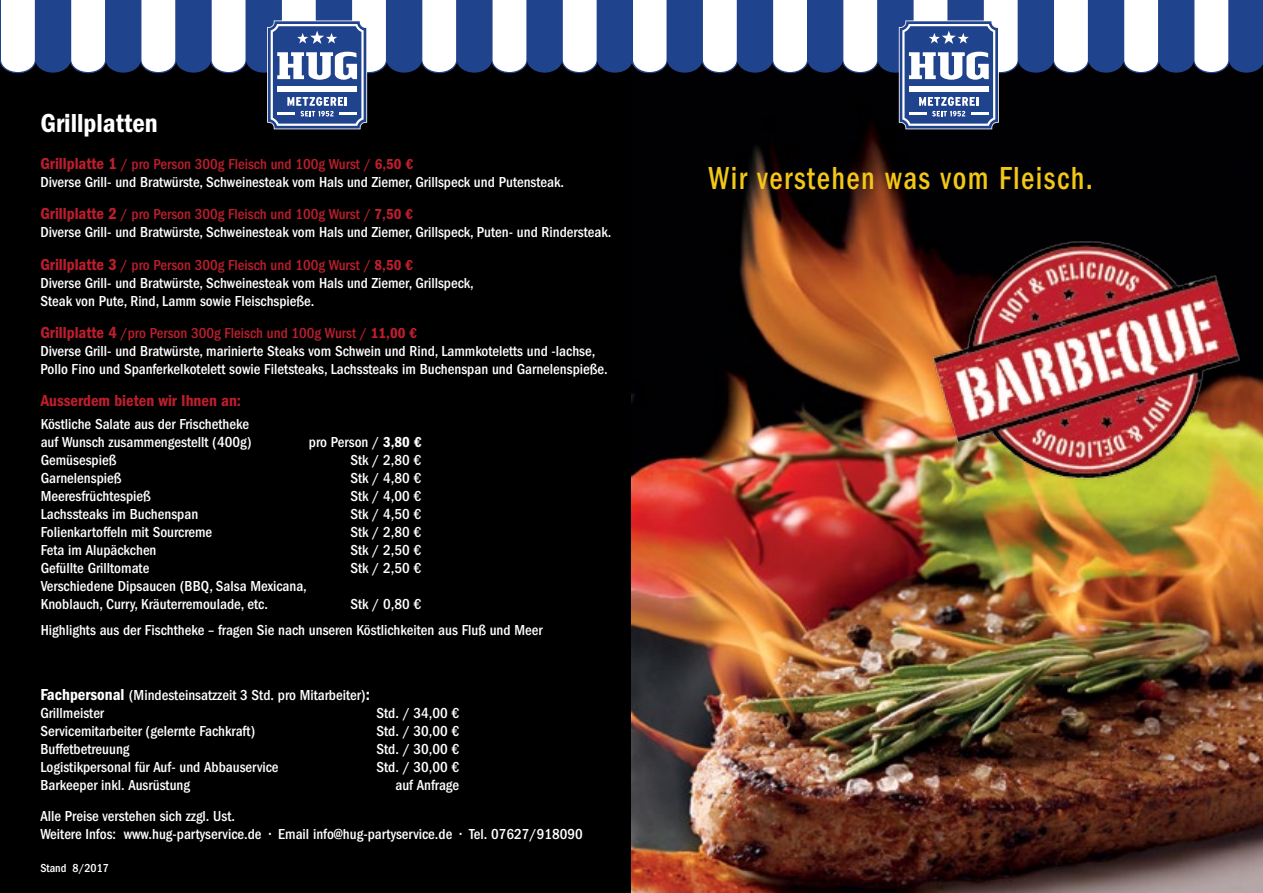
<style>
.page{position:relative;width:1263px;height:893px;background:#000}
.page>*{position:absolute;margin:0;border:0;box-sizing:border-box;transform-origin:0 0}
.t1{font:500 condensed 33px "ITC Franklin Gothic Std";letter-spacing:.05em;color:#f3c716;scale:.9 1}
.t2{font:27px "ITC Franklin Gothic Std Dm Cd";color:#fff}
.t3{font:16.5px "ITC Franklin Gothic Std Dm Cd";color:#be1e2d}
.t4{font:500 condensed 15px/18px "ITC Franklin Gothic Std";color:#fff}
.t5{font:500 condensed 12px "ITC Franklin Gothic Std";color:#fff}
.s1{font-family:"ITC Franklin Gothic Std Dm Cd";font-weight:400;font-stretch:normal;font-size:16.5px;color:#be1e2d}
.s2{color:#be1e2d}
.s3{font-family:"ITC Franklin Gothic Std Dm Cd";font-weight:400;font-stretch:normal;color:#be1e2d}
.s4{font-family:"ITC Franklin Gothic Std Dm Cd";font-weight:400;font-stretch:normal}
.s5{font-family:"ITC Franklin Gothic Std Dm Cd";font-weight:400;font-stretch:normal;font-size:16.5px}
</style>
<div class="page">
<img style="left:631px;top:129px;width:632px;height:764px">
<img style="left:927px;top:231px;width:336px;height:254px">
<svg style="left:0;top:0;width:1263px;height:129px"></svg>
<h2 class="t2" style="left:40px;top:108px;width:119px">Grillplatten</h2>
<p class="t4" style="left:40px;top:155px;width:525px"><span class="s1">Grillplatte 1</span> <span class="s2">/ pro Person 300g Fleisch und 100g Wurst /</span> <span class="s3">6,50 €<br></span>Diverse Grill- und Bratwürste, Schweinesteak vom Hals und Ziemer, Grillspeck und Putensteak.</p>
<p class="t4" style="left:40px;top:205px;width:572px"><span class="s1">Grillplatte 2</span> <span class="s2">/ pro Person 300g Fleisch und 100g Wurst /</span> <span class="s3">7,50 €<br></span>Diverse Grill- und Bratwürste, Schweinesteak vom Hals und Ziemer, Grillspeck, Puten- und Rindersteak.</p>
<p class="t4" style="left:40px;top:256px;width:435px"><span class="s1">Grillplatte 3</span> <span class="s2">/ pro Person 300g Fleisch und 100g Wurst /</span> <span class="s3">8,50 €<br></span>Diverse Grill- und Bratwürste, Schweinesteak vom Hals und Ziemer, Grillspeck,<br>Steak von Pute, Rind, Lamm sowie Fleischspieße.</p>
<p class="t4" style="left:40px;top:324px;width:569px"><span class="s1">Grillplatte 4</span> <span class="s2">/pro Person 300g Fleisch und 100g Wurst /</span> <span class="s3">11,00 €<br></span>Diverse Grill- und Bratwürste, marinierte Steaks vom Schwein und Rind, Lammkoteletts und -lachse,<br>Pollo Fino und Spanferkelkotelett sowie Filetsteaks, Lachssteaks im Buchenspan und Garnelenspieße.</p>
<p class="t3" style="left:41px;top:391px;width:202px">Ausserdem bieten wir Ihnen an:</p>
<p class="t4" style="left:41px;top:415px;width:212px">Köstliche Salate aus der Frischetheke auf Wunsch zusammengestellt (400g)</p>
<p class="t4" style="left:309px;top:433px;width:114px">pro Person / <span class="s4">3,80 €</span></p>
<p class="t4" style="left:41px;top:451px;width:77px">Gemüsespieß</p>
<p class="t4" style="left:350px;top:451px;width:72px">Stk / 2,80 €</p>
<p class="t4" style="left:41px;top:469px;width:82px">Garnelenspieß</p>
<p class="t4" style="left:350px;top:469px;width:72px">Stk / 4,80 €</p>
<p class="t4" style="left:41px;top:487px;width:112px">Meeresfrüchtespieß</p>
<p class="t4" style="left:350px;top:487px;width:72px">Stk / 4,00 €</p>
<p class="t4" style="left:41px;top:505px;width:159px">Lachssteaks im Buchenspan</p>
<p class="t4" style="left:350px;top:505px;width:72px">Stk / 4,50 €</p>
<p class="t4" style="left:41px;top:523px;width:173px">Folienkartoffeln mit Sourcreme</p>
<p class="t4" style="left:350px;top:523px;width:72px">Stk / 2,80 €</p>
<p class="t4" style="left:41px;top:541px;width:117px">Feta im Alupäckchen</p>
<p class="t4" style="left:350px;top:541px;width:72px">Stk / 2,50 €</p>
<p class="t4" style="left:41px;top:559px;width:110px">Gefüllte Grilltomate</p>
<p class="t4" style="left:350px;top:559px;width:72px">Stk / 2,50 €</p>
<p class="t4" style="left:41px;top:577px;width:268px">Verschiedene Dipsaucen (BBQ, Salsa Mexicana,<br>Knoblauch, Curry, Kräuterremoulade, etc.</p>
<p class="t4" style="left:41px;top:590px;width:503px;line-height:26.5px;text-indent:310px">Stk / 0,80 €<br>Highlights aus der Fischtheke – fragen Sie nach unseren Köstlichkeiten aus Fluß und Meer</p>
<p class="t4" style="left:40px;top:687px;width:331px"><span class="s5">Fachpersonal</span> (Mindesteinsatzzeit 3 Std. pro Mitarbeiter)<span class="s5">:<br></span>Grillmeister</p>
<p class="t4" style="left:376px;top:705px;width:84px">Std. / 34,00 €</p>
<p class="t4" style="left:40px;top:723px;width:216px">Servicemitarbeiter (gelernte Fachkraft)</p>
<p class="t4" style="left:376px;top:723px;width:84px">Std. / 30,00 €</p>
<p class="t4" style="left:40px;top:741px;width:91px">Buffetbetreuung</p>
<p class="t4" style="left:376px;top:741px;width:84px">Std. / 30,00 €</p>
<p class="t4" style="left:40px;top:759px;width:240px">Logistikpersonal für Auf- und Abbauservice</p>
<p class="t4" style="left:376px;top:759px;width:84px">Std. / 30,00 €</p>
<p class="t4" style="left:40px;top:777px;width:151px">Barkeeper inkl. Ausrüstung</p>
<p class="t4" style="left:395px;top:777px;width:65px">auf Anfrage</p>
<p class="t4" style="left:40px;top:807px;width:544px">Alle Preise verstehen sich zzgl. Ust.<br>Weitere Infos: www.hug-partyservice.de • Email info@hug-partyservice.de • Tel. 07627/918090</p>
<p class="t5" style="left:40px;top:861px;width:70px">Stand 8/2017</p>
<h1 class="t1" style="left:708px;top:160px;width:429px">Wir verstehen was vom Fleisch.</h1>
</div>
